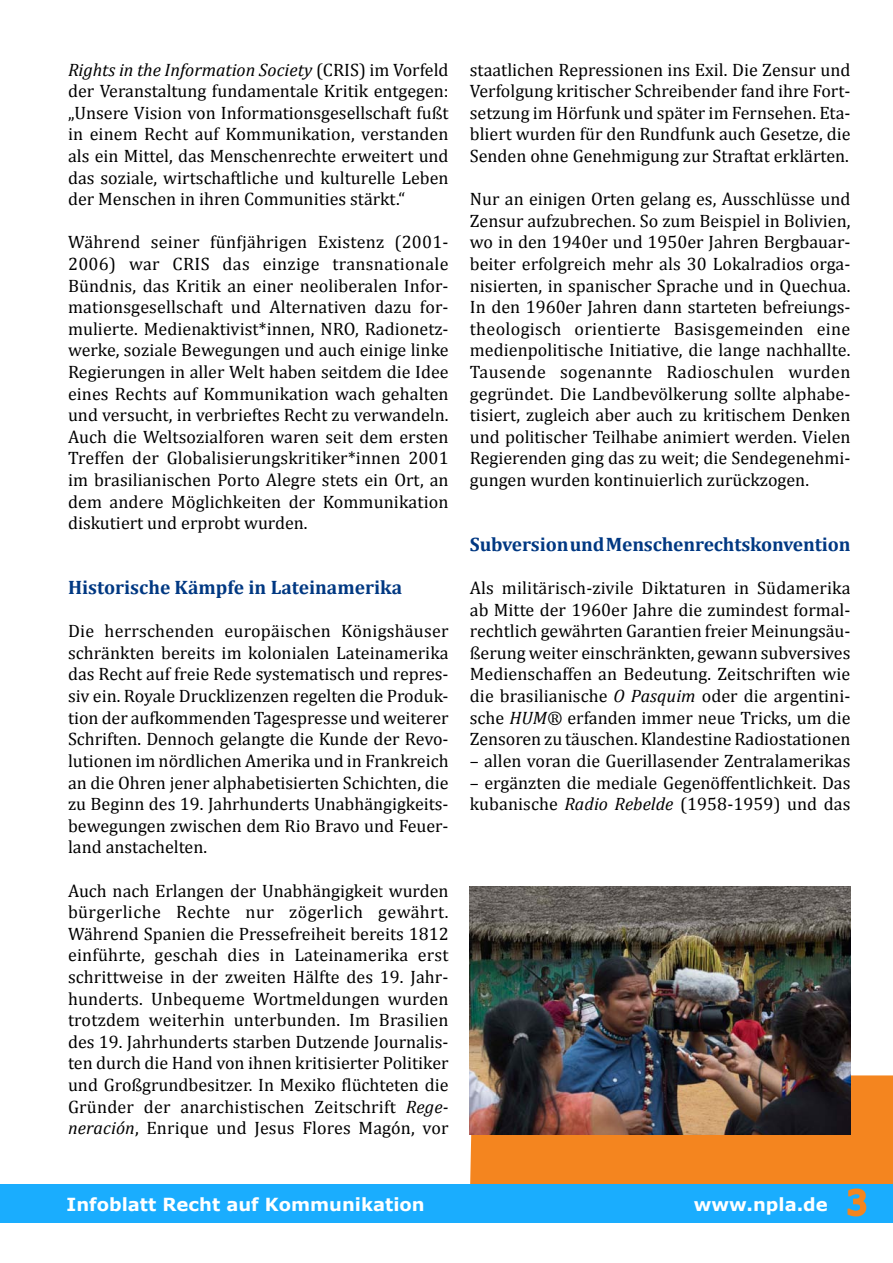
<style>
.page{position:relative;width:893px;height:1263px;background:#fff}
.page>*{position:absolute;margin:0;border:0;box-sizing:border-box;transform-origin:0 0}
.t1{font:700 19.5px "Cambria";letter-spacing:-.005em;color:#003882}
.t2{font:18px/21.6px "Cambria";color:#000;text-align:justify}
.t3{font:700 18px "Verdana";color:#fff}
.s1{font-style:italic}
.s2{font-weight:400;font-size:33px;color:#f4851f}
</style>
<div class="page">
<div style="left:470px;top:1075px;width:423px;height:109px;background:#f4851f"></div>
<img style="left:470px;top:886px;width:380px;height:248px">
<div style="left:0;top:1184px;width:893px;height:38px;background:#1aadfe"></div>
<svg style="left:847px;top:1188px;width:20px;height:29px"></svg>
<p class="t2" style="left:68px;top:59px;width:382px"><span class="s1">Rights in the Information Society</span> (CRIS) im Vorfeld der Veranstaltung fundamentale Kritik entgegen: „Unsere Vision von Informationsgesellschaft fußt in einem Recht auf Kommunikation, verstanden als ein Mittel, das Menschenrechte erweitert und das soziale, wirtschaftliche und kulturelle Leben der Menschen in ihren Communities stärkt.“</p>
<p class="t2" style="left:68px;top:231px;width:382px">Während seiner fünfjährigen Existenz (2001- 2006) war CRIS das einzige transnationale Bündnis, das Kritik an einer neoliberalen Infor&shy;mationsgesellschaft und Alternativen dazu for&shy;mulierte. Medienaktivist*innen, NRO, Radionetz&shy;werke, soziale Bewegungen und auch einige linke Regierungen in aller Welt haben seitdem die Idee eines Rechts auf Kommunikation wach gehalten und versucht, in verbrieftes Recht zu verwandeln.<br>Auch die Weltsozialforen waren seit dem ersten Treffen der Globalisierungskritiker*innen 2001 im brasilianischen Porto Alegre stets ein Ort, an dem andere Möglichkeiten der Kommunikation diskutiert und erprobt wurden.</p>
<p class="t1" style="left:68px;top:574px;width:336px">Historische Kämpfe in Lateinamerika</p>
<p class="t2" style="left:68px;top:620px;width:382px">Die herrschenden europäischen Königshäuser schränkten bereits im kolonialen Lateinamerika das Recht auf freie Rede systematisch und repres&shy;siv ein. Royale Drucklizenzen regelten die Produk&shy;tion der aufkommenden Tagespresse und weiterer Schriften. Dennoch gelangte die Kunde der Revo&shy;lutionen im nördlichen Amerika und in Frankreich an die Ohren jener alphabetisierten Schichten, die zu Beginn des 19. Jahrhunderts Unabhängigkeits&shy;bewegungen zwischen dem Rio Bravo und Feuer&shy;land anstachelten.</p>
<p class="t2" style="left:68px;top:879px;width:382px">Auch nach Erlangen der Unabhängigkeit wurden bürgerliche Rechte nur zögerlich gewährt.<br>Während Spanien die Pressefreiheit bereits 1812 einführte, geschah dies in Lateinamerika erst schrittweise in der zweiten Hälfte des 19. Jahr&shy;hunderts. Unbequeme Wortmeldungen wurden trotzdem weiterhin unterbunden. Im Brasilien des 19. Jahrhunderts starben Dutzende Journalis&shy;ten durch die Hand von ihnen kritisierter Politiker und Großgrundbesitzer. In Mexiko flüchteten die Gründer der anarchistischen Zeitschrift <span class="s1">Rege&shy;neración</span>, Enrique und Jesus Flores Magón, vor</p>
<p class="t2" style="left:470px;top:59px;width:382px">staatlichen Repressionen ins Exil. Die Zensur und Verfolgung kritischer Schreibender fand ihre Fort&shy;setzung im Hörfunk und später im Fernsehen. Eta&shy;bliert wurden für den Rundfunk auch Gesetze, die Senden ohne Genehmigung zur Straftat erklärten.</p>
<p class="t2" style="left:470px;top:188px;width:382px">Nur an einigen Orten gelang es, Ausschlüsse und Zensur aufzubrechen. So zum Beispiel in Bolivien, wo in den 1940er und 1950er Jahren Bergbauar&shy;beiter erfolgreich mehr als 30 Lokalradios orga&shy;nisierten, in spanischer Sprache und in Quechua.<br>In den 1960er Jahren dann starteten befreiungs&shy;theologisch orientierte Basisgemeinden eine medienpolitische Initiative, die lange nachhallte.<br>Tausende sogenannte Radioschulen wurden gegründet. Die Landbevölkerung sollte alphabe&shy;tisiert, zugleich aber auch zu kritischem Denken und politischer Teilhabe animiert werden. Vielen Regierenden ging das zu weit; die Sendegenehmi&shy;gungen wurden kontinuierlich zurückzogen.</p>
<p class="t1" style="left:470px;top:530px;width:382px">Subversion und Menschenrechtskonvention</p>
<p class="t2" style="left:470px;top:577px;width:382px">Als militärisch-zivile Diktaturen in Südamerika ab Mitte der 1960er Jahre die zumindest formal&shy;rechtlich gewährten Garantien freier Meinungsäu&shy;ßerung weiter einschränkten, gewann subversives Medienschaffen an Bedeutung. Zeitschriften wie die brasilianische <span class="s1">O Pasquim</span> oder die argentini&shy;sche <span class="s1">HUM®</span> erfanden immer neue Tricks, um die Zensoren zu täuschen. Klandestine Radiostationen</p>
<p class="t2" style="left:470px;top:750px;width:382px">– allen voran die Guerillasender Zentralamerikas</p>
<p class="t2" style="left:470px;top:771px;width:382px">– ergänzten die mediale Gegenöffentlichkeit. Das kubanische <span class="s1">Radio Rebelde</span> (1958-1959) und das</p>
<p class="t3" style="left:67px;top:1192px;width:360px">Infoblatt Recht auf Kommunikation</p>
<p class="t3" style="left:694px;top:1192px;width:175px">www.npla.de <span class="s2">3</span></p>
</div>
